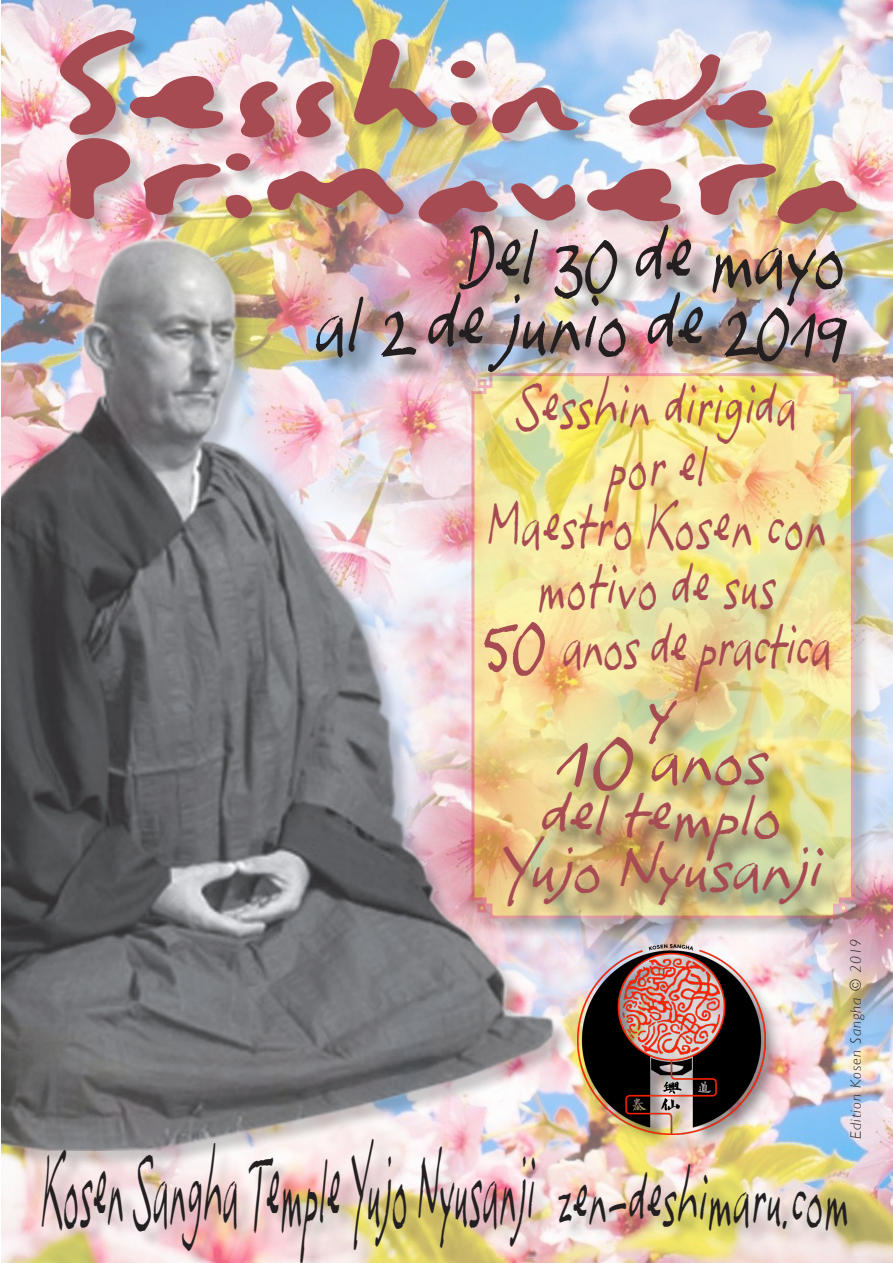
<style>
.page{position:relative;width:893px;height:1263px;background:#fff}
.page>*{position:absolute;margin:0;border:0;box-sizing:border-box;transform-origin:0 0}
.t1{font:121.2px/92.7px "Bristol";letter-spacing:.03em;color:#a74b53;scale:1.38 1}
.t2{font:78.15px "yafont";color:#231f20;scale:.34 1}
.t3{font:67.5px/67.5px "yafont";letter-spacing:-.04em;color:#231f20;text-align:right;scale:.8 1}
.t4{font:52.5px/54px "yafont";color:#a74b53;text-align:center}
.t5{font:49.5px/60px "yafont";color:#a74b53;text-align:center;scale:.69 1}
.t6{font:49.5px/54px "yafont";letter-spacing:-.04em;color:#a74b53;text-align:center}
.t7{font:italic 300 15px "Gill Sans";letter-spacing:.07em;color:#231f20}
.s1{font-size:87.3px}
.s2{font-size:67.5px}
.s3{font-size:57.9px}
</style>
<div class="page">
<img style="left:1px;top:0;width:892px;height:1263px">
<div style="left:579px;top:947px;width:205px;height:206px;background:#231f20;opacity:.45"></div>
<img style="left:577px;top:945px;width:188px;height:189px">
<div style="left:45px;top:1142px;width:821px;height:121px;background:#231f20;opacity:.25"></div>
<div style="left:62px;top:32px;width:812px;height:210px;background:#231f20;opacity:.25"></div>
<div style="left:319px;top:229px;width:553px;height:168px;background:#231f20;opacity:.7"></div>
<div style="left:3px;top:240px;width:569px;height:930px;background:#231f20;opacity:.25"></div>
<img style="left:1px;top:229px;width:554px;height:922px">
<div style="left:474px;top:375px;width:399px;height:563px;background:#231f20;opacity:.75"></div>
<img style="left:470px;top:372px;width:385px;height:548px">
<div style="left:507px;top:704px;width:342px;height:227px;background:#231f20;opacity:.7"></div>
<h1 class="t1" style="left:53px;top:38px;width:587px">Sesshin <span class="s1">de<br></span>Primavera</h1>
<h3 class="t3" style="left:316px;top:228px;width:667px">Del 30 de mayo<br>al 2 de junio de 2019</h3>
<p class="t5" style="left:483px;top:380px;width:510px">Sesshin dirigida por el<br>Maestro Kosen con motivo de sus<br><span class="s2">50</span> anos de practica</p>
<p class="t4" style="left:555px;top:683px;width:218px">y<br><span class="s2">10</span> anos</p>
<p class="t6" style="left:502px;top:792px;width:325px">del templo<br>Yujo Nyusanji</p>
<p class="t7" style="left:847px;top:1138px;width:201px;rotate:-90deg">Edition Kosen Sangha © 2019</p>
<h2 class="t2" style="left:43px;top:1151px;width:2377px">Kosen Sangha Temple Yujo Nyusanji <span class="s3">zen-deshimaru.com</span></h2>
</div>
